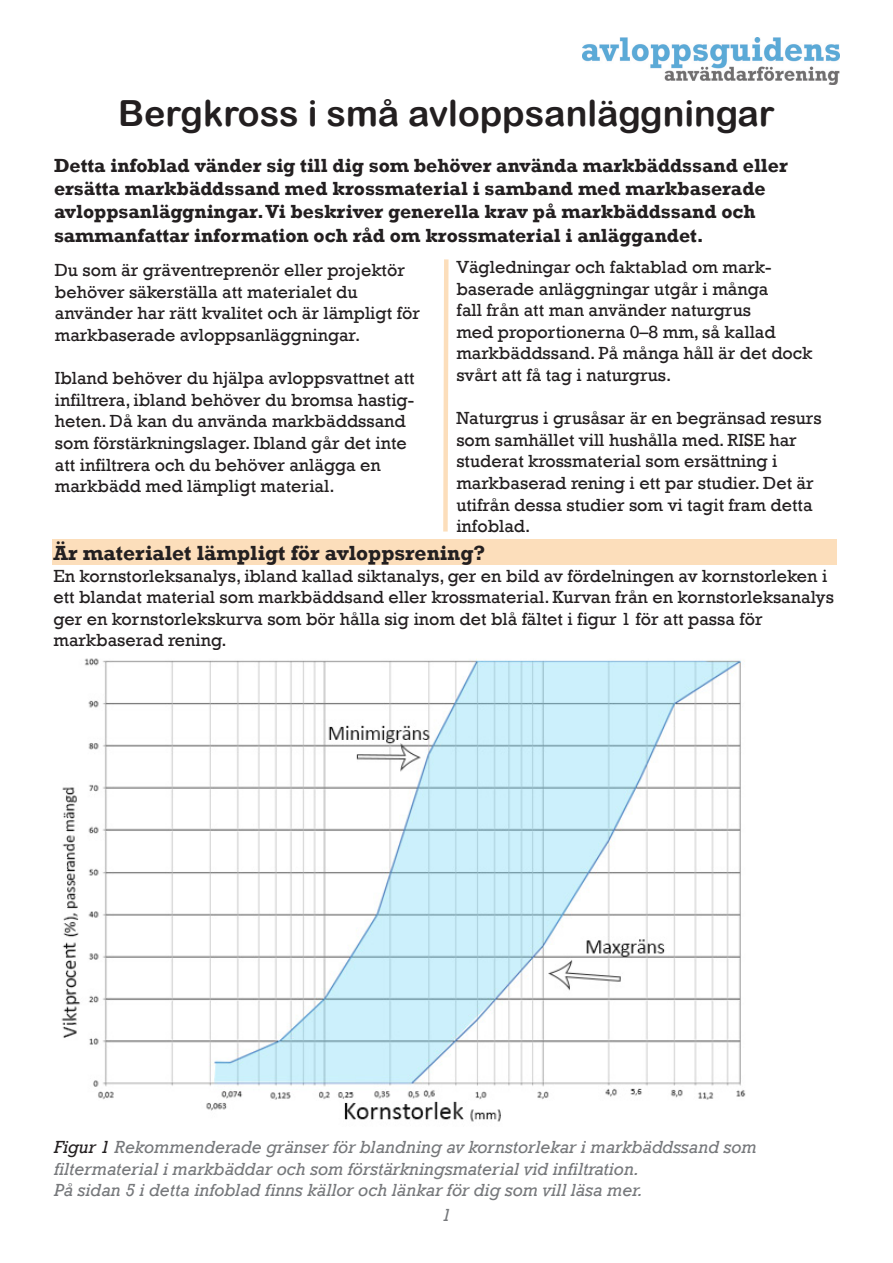
<style>
.page{position:relative;width:893px;height:1263px;background:#fff}
.page>*{position:absolute;margin:0;border:0;box-sizing:border-box;transform-origin:0 0}
.t1{font:36px "Arial Rounded MT Bold";color:#231f20}
.t2{font:700 21px "Rockwell";color:#231f20}
.t3{font:700 19.5px/23.4px "Rockwell";color:#231f20}
.t4{font:18px/21.6px "Rockwell";color:#231f20}
.t5{font:italic 18px/21.6px "Rockwell";color:#76787b}
.s1{color:#231f20}
</style>
<div class="page">
<div style="left:52px;top:539px;width:785px;height:25px;background:#fcdebb"></div>
<img style="left:583px;top:38px;width:257px;height:46px">
<img style="left:61px;top:658px;width:685px;height:464px">
<svg style="left:443px;top:259px;width:6px;height:273px"></svg>
<p class="t1" style="left:118px;top:92px;width:658px">Bergkross i små avloppsanläggningar</p>
<p class="t3" style="left:54px;top:153px;width:735px">Detta infoblad vänder sig till dig som behöver använda markbäddssand eller ersätta markbäddssand med krossmaterial i samband med markbaserade avloppsanläggningar. Vi beskriver generella krav på markbäddssand och</p>
<p class="t3" style="left:54px;top:223px;width:651px">sammanfattar information och råd om krossmaterial i anläggandet.</p>
<p class="t4" style="left:55px;top:260px;width:366px">Du som är gräventreprenör eller projektör behöver säkerställa att materialet du använder har rätt kvalitet och är lämpligt för markbaserade avloppsanläggningar.</p>
<p class="t4" style="left:55px;top:368px;width:361px">Ibland behöver du hjälpa avloppsvattnet att infiltrera, ibland behöver du bromsa hastig&shy;heten. Då kan du använda markbäddssand som förstärkningslager. Ibland går det inte att infiltrera och du behöver anlägga en markbädd med lämpligt material.</p>
<p class="t4" style="left:456px;top:256px;width:358px">Vägledningar och faktablad om mark&shy;baserade anläggningar utgår i många<br>fall från att man använder naturgrus<br>med proportionerna 0–8 mm, så kallad markbäddssand. På många håll är det dock svårt att få tag i naturgrus.</p>
<p class="t4" style="left:456px;top:408px;width:367px">Naturgrus i grusåsar är en begränsad resurs som samhället vill hushålla med. RISE har studerat krossmaterial som ersättning i markbaserad rening i ett par studier. Det är utifrån dessa studier som vi tagit fram detta infoblad.</p>
<p class="t2" style="left:54px;top:540px;width:433px">Är materialet lämpligt för avloppsrening?</p>
<p class="t4" style="left:54px;top:565px;width:782px">En kornstorleksanalys, ibland kallad siktanalys, ger en bild av fördelningen av kornstorleken i ett blandat material som markbäddsand eller krossmaterial. Kurvan från en kornstorleksanalys ger en kornstorlekskurva som bör hålla sig inom det blå fältet i figur 1 för att passa för</p>
<p class="t4" style="left:54px;top:630px;width:175px">markbaserad rening.</p>
<p class="t5" style="left:54px;top:1136px;width:704px"><span class="s1">Figur 1</span> Rekommenderade gränser för blandning av kornstorlekar i markbäddssand som filtermaterial i markbäddar och som förstärkningsmaterial vid infiltration.<br>På sidan 5 i detta infoblad finns källor och länkar för dig som vill läsa mer.</p>
<p class="t5" style="left:442px;top:1204px;width:11px">1</p>
</div>
